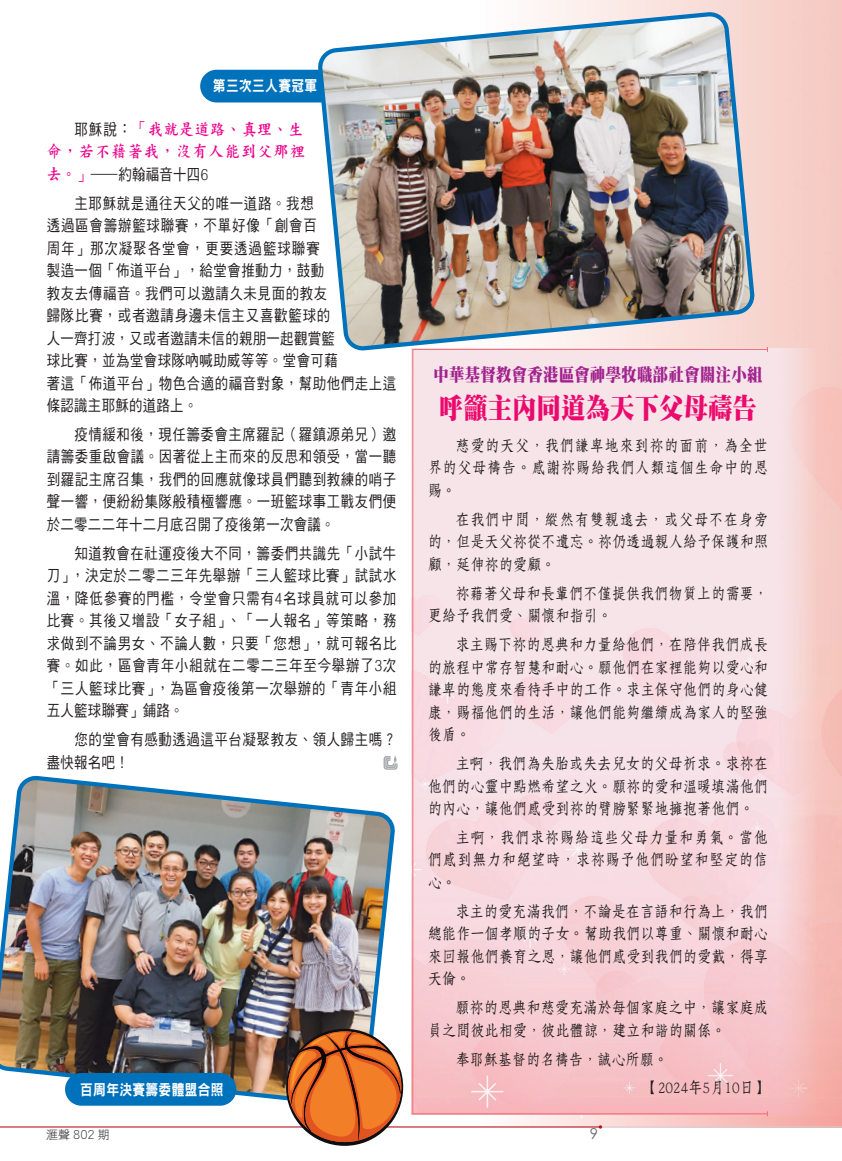
<style>
.page{position:relative;width:842px;height:1161px;background:#fff}
.page>*{position:absolute;margin:0;border:0;box-sizing:border-box;transform-origin:0 0}
.body_txt_10_15{font:28.5px "DF Ming HK W12";letter-spacing:.01em;color:#ec096d;scale:.85 1}
.body_txt_10_15-2{font:18px "DF Ming HK W12";letter-spacing:.025em;color:#a2238e;scale:.85 1}
.body_txt_10_15-3{font:16.5px/22.5px "DF Kai Shu HK W7";letter-spacing:.09em;color:#ed028c;text-align:right;scale:.9 1}
.body_txt_10_15-4{font:15.75px/22.5px "DF Hei HK W5";letter-spacing:.045em;color:#231f20;scale:.85 1}
.body_txt_10_15-5{font:15.75px/22.5px "DF Fang Song HK W6";color:#231f20;text-align:justify;scale:.9 1}
.body_txt_10_15-6{font:15.75px "DF Hei HK W5";letter-spacing:.045em;color:#231f20;scale:1.7 1}
.t1{font:15px "DF Hei HK W9";letter-spacing:.025em;color:#fff;scale:.85 1}
.t2{font:15px "Century Gothic";color:#6c6d70}
.t3{font:12px "DF Hei HK W3";color:#231f20}
.s1{font-family:"DF Hei HK W5";font-size:15.75px;color:#231f20}
.s2{font-family:"DF Kai Shu HK W7";font-size:16.5px;color:#ed028c}
.s3{font-family:"Helvetica";font-weight:300}
</style>
<div class="page">
<img style="left:480px;top:0;width:362px;height:1126px">
<div style="left:200px;top:70px;width:148px;height:32px;background:#0072bc;border-radius:16px"></div>
<img style="left:0;top:775px;width:395px;height:331px">
<img style="left:319px;top:13px;width:434px;height:336px">
<div style="left:65px;top:1073px;width:171px;height:33px;background:#0072bc;border-radius:16px"></div>
<img style="left:414px;top:349px;width:402px;height:765px">
<svg style="left:384px;top:755px;width:14px;height:15px"></svg>
<hr style="left:0;top:1126px;width:842px;height:1px;background:#d1d2d4">
<hr style="left:0;top:1126px;width:600px;height:1px;background:#c4121a">
<svg style="left:288px;top:1031px;width:115px;height:111px;background:#cc743e"></svg>
<p class="t1" style="left:213px;top:78px;width:124px">第三次三人賽冠軍</p>
<p class="body_txt_10_15-3" style="left:47px;top:117px;width:288px"><span class="s1">耶穌說：</span>「我就是道路、真理、生<br>命，若不藉著我，沒有人能到父那裡</p>
<p class="body_txt_10_15-6" style="left:47px;top:165px;width:96px"><span class="s2">去。」</span>—約翰福音十四<span class="s3">6</span></p>
<p class="body_txt_10_15-4" style="left:47px;top:191px;width:413px;text-indent:28px">主耶穌就是通往天父的唯一道路。我想<br>透過區會籌辦籃球聯賽，不單好像「創會百<br>周年」那次凝聚各堂會，更要透過籃球聯賽<br>製造一個「佈道平台」，給堂會推動力，鼓動<br>教友去傳福音。我們可以邀請久未見面的教友<br>歸隊比賽，或者邀請身邊未信主又喜歡籃球的<br>人一齊打波，又或者邀請未信的親朋一起觀賞籃<br>球比賽，並為堂會球隊吶喊助威等等。堂會可藉<br>著這「佈道平台」物色合適的福音對象，幫助他們走上這條認識主耶穌的道路上。</p>
<p class="body_txt_10_15-4" style="left:47px;top:423px;width:413px;text-align:justify;text-indent:28px">疫情緩和後，現任籌委會主席羅記（羅鎮源弟兄）邀請籌委重啟會議。因著從上主而來的反思和領受，當一聽到羅記主席召集，我們的回應就像球員們聽到教練的哨子聲一響，便紛紛集隊般積極響應。一班籃球事工戰友們便於二零二二年十二月底召開了疫後第一次會議。</p>
<p class="body_txt_10_15-4" style="left:47px;top:542px;width:413px;text-align:justify;text-indent:28px">知道教會在社運疫後大不同，籌委們共識先「小試牛刀」，決定於二零二三年先舉辦「三人籃球比賽」試試水溫，降低參賽的門檻，令堂會只需有<span class="s3">4</span>名球員就可以參加比賽。其後又增設「女子組」、「一人報名」等策略，務求做到不論男女、不論人數，只要「您想」，就可報名比賽。如此，區會青年小組就在二零二三年至今舉辦了<span class="s3">3</span>次「三人籃球比賽」，為區會疫後第一次舉辦的「青年小組五人籃球聯賽」鋪路。</p>
<p class="body_txt_10_15-4" style="left:47px;top:728px;width:413px;text-indent:28px">您的堂會有感動透過這平台凝聚教友、領人歸主嗎？盡快報名吧！</p>
<p class="t1" style="left:80px;top:1081px;width:170px">百周年決賽籌委體盟合照</p>
<p class="body_txt_10_15-2" style="left:433px;top:365px;width:388px">中華基督教會香港區會神學牧職部社會關注小組</p>
<p class="body_txt_10_15" style="left:439px;top:392px;width:375px">呼籲主內同道為天下父母禱告</p>
<p class="body_txt_10_15-5" style="left:428px;top:434px;width:379px;text-indent:28px">慈愛的天父，我們謙卑地來到祢的面前，為全世界的父母禱告。感謝祢賜給我們人類這個生命中的恩賜。</p>
<p class="body_txt_10_15-5" style="left:428px;top:508px;width:379px;text-indent:28px">在我們中間，縱然有雙親遠去，或父母不在身旁的，但是天父祢從不遺忘。祢仍透過親人給予保護和照顧，延伸祢的愛顧。</p>
<p class="body_txt_10_15-5" style="left:428px;top:581px;width:379px;text-indent:28px">祢藉著父母和長輩們不僅提供我們物質上的需要，更給予我們愛、關懷和指引。</p>
<p class="body_txt_10_15-5" style="left:428px;top:633px;width:379px;text-indent:28px">求主賜下祢的恩典和力量給他們，在陪伴我們成長的旅程中常存智慧和耐心。願他們在家裡能夠以愛心和謙卑的態度來看待手中的工作。求主保守他們的身心健康，賜福他們的生活，讓他們能夠繼續成為家人的堅強後盾。</p>
<p class="body_txt_10_15-5" style="left:428px;top:752px;width:379px;text-indent:28px">主啊，我們為失胎或失去兒女的父母祈求。求祢在他們的心靈中點燃希望之火。願祢的愛和溫暖填滿他們的內心，讓他們感受到祢的臂膀緊緊地擁抱著他們。</p>
<p class="body_txt_10_15-5" style="left:428px;top:826px;width:379px;text-indent:28px">主啊，我們求祢賜給這些父母力量和勇氣。當他們感到無力和絕望時，求祢賜予他們盼望和堅定的信心。</p>
<p class="body_txt_10_15-5" style="left:428px;top:899px;width:379px;text-indent:28px">求主的愛充滿我們，不論是在言語和行為上，我們總能作一個孝順的子女。幫助我們以尊重、關懷和耐心來回報他們養育之恩，讓他們感受到我們的愛戴，得享天倫。</p>
<p class="body_txt_10_15-5" style="left:428px;top:996px;width:379px;text-indent:28px">願祢的恩典和慈愛充滿於每個家庭之中，讓家庭成員之間彼此相愛，彼此體諒，建立和諧的關係。</p>
<p class="body_txt_10_15-5" style="left:455px;top:1047px;width:238px">奉耶穌基督的名禱告，誠心所願。</p>
<p class="body_txt_10_15-5" style="left:644px;top:1076px;width:139px">【2024年5月10日】</p>
<p class="t3" style="left:46px;top:1128px;width:65px">滙聲 802 期</p>
<p class="t2" style="left:590px;top:1123px;width:10px">9</p>
</div>
